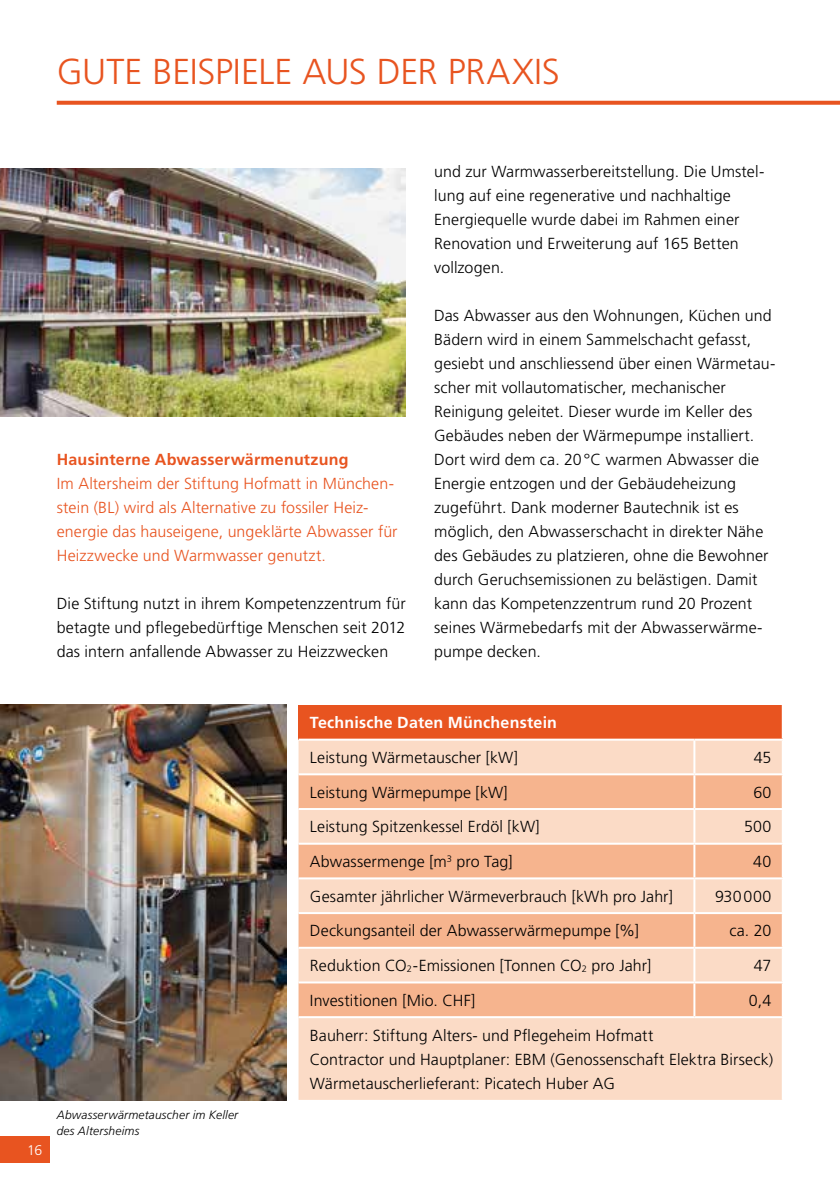
<style>
.page{position:relative;width:840px;height:1191px;background:#fff}
.page>*{position:absolute;margin:0;border:0;box-sizing:border-box;transform-origin:0 0}
.t1{font:300 36px "Frutiger LT Std";color:#e85420}
.t2{font:300 16px/24px "Frutiger LT Std";letter-spacing:.005em;color:#000}
.t3{font:300 16px/24px "Frutiger LT Std";letter-spacing:.005em;color:#e85420}
.t4{font:700 16px "Frutiger LT Std";letter-spacing:.01em;color:#e85420}
.t5{font:700 16px "Frutiger LT Std";letter-spacing:.015em;color:#fff}
.t6{font:300 14px "Frutiger LT Std";color:#fff}
.t7{font:italic 300 12px/16px "Frutiger LT Std";letter-spacing:.015em;color:#000}
</style>
<div class="page">
<div style="left:0;top:1136px;width:49px;height:26px;background:#e85420"></div>
<svg style="left:57px;top:101px;width:782px;height:4px;background:#e95f2e"></svg>
<img style="left:0;top:705px;width:286px;height:395px">
<img style="left:0;top:168px;width:405px;height:249px">
<div style="left:298px;top:705px;width:484px;height:34px;background:#e85420"></div>
<div style="left:298px;top:740px;width:483px;height:359px;background:#fbdbc6"></div>
<svg style="left:298px;top:775px;width:483px;height:102px;background:#f7c1a1"></svg>
<svg style="left:298px;top:914px;width:483px;height:102px;background:#f7c1a2"></svg>
<hr style="left:781px;top:705px;width:2px;height:33px;background:#fff">
<hr style="left:298px;top:738px;width:396px;height:2px;background:#fff">
<hr style="left:694px;top:738px;width:89px;height:2px;background:#fff">
<hr style="left:693px;top:740px;width:2px;height:33px;background:#fff">
<hr style="left:298px;top:773px;width:396px;height:2px;background:#fff">
<hr style="left:694px;top:773px;width:89px;height:2px;background:#fff">
<hr style="left:693px;top:775px;width:2px;height:33px;background:#fff">
<hr style="left:298px;top:808px;width:396px;height:2px;background:#fff">
<hr style="left:694px;top:808px;width:89px;height:2px;background:#fff">
<hr style="left:693px;top:810px;width:2px;height:32px;background:#fff">
<hr style="left:298px;top:842px;width:396px;height:2px;background:#fff">
<hr style="left:694px;top:842px;width:89px;height:2px;background:#fff">
<hr style="left:693px;top:844px;width:2px;height:33px;background:#fff">
<hr style="left:298px;top:877px;width:396px;height:2px;background:#fff">
<hr style="left:694px;top:877px;width:89px;height:2px;background:#fff">
<hr style="left:693px;top:879px;width:2px;height:33px;background:#fff">
<hr style="left:298px;top:912px;width:396px;height:2px;background:#fff">
<hr style="left:694px;top:912px;width:89px;height:2px;background:#fff">
<hr style="left:693px;top:914px;width:2px;height:32px;background:#fff">
<hr style="left:298px;top:946px;width:396px;height:2px;background:#fff">
<hr style="left:694px;top:946px;width:89px;height:2px;background:#fff">
<hr style="left:693px;top:948px;width:2px;height:33px;background:#fff">
<hr style="left:298px;top:981px;width:396px;height:2px;background:#fff">
<hr style="left:694px;top:981px;width:89px;height:2px;background:#fff">
<hr style="left:693px;top:983px;width:2px;height:33px;background:#fff">
<hr style="left:298px;top:1016px;width:396px;height:2px;background:#fff">
<hr style="left:694px;top:1016px;width:89px;height:2px;background:#fff">
<h1 class="t1" style="left:57px;top:51px;width:504px">Gute Beispiele aus der Praxis</h1>
<p class="t4" style="left:57px;top:450px;width:293px">Hausinterne Abwasserwärmenutzung</p>
<p class="t3" style="left:57px;top:471px;width:342px">I m Altersheim der Stiftung Hofmatt in M ünchen&shy;stein (BL) wird als Alternative zu fossiler H eiz&shy;energie das hauseigene, ungeklärte Abwasser für H eizzwecke und Warmwasser genutzt.</p>
<p class="t2" style="left:57px;top:591px;width:350px;text-align:justify">Die Stiftung nutzt in ihrem Kompetenzzentrum für betagte und pflegebedürftige Menschen seit 2012 das intern anfallende Abwasser zu H eizzwecken</p>
<p class="t2" style="left:434px;top:159px;width:331px">und zur Warmwasserbereitstellung. Die U mstel&shy;lung auf eine regenerative und nachhaltige Energiequelle wurde dabei im Rahmen einer Renovation und Erweiterung auf 165 Betten vollzogen.</p>
<p class="t2" style="left:434px;top:303px;width:342px">Das Abwasser aus den Wohnungen, Küchen und Bädern wird in einem Sammelschacht gefasst, gesiebt und anschliessend über einen Wärmetau&shy;scher mit vollautomatischer, mechanischer Reinigung geleitet. Dieser wurde im Keller des Gebäudes neben der Wärmepumpe installiert.<br>Dort wird dem ca. 20°C warmen Abwasser die Energie entzogen und der Gebäudeheizung zugeführt. Dank moderner Bautechnik ist es möglich, den Abwasserschacht in direkter Nähe des Gebäudes zu platzieren, ohne die Bewohner durch Geruchsemissionen zu belästigen. Damit kann das Kompetenzzentrum rund 20 Prozent seines Wärmebedarfs mit der Abwasserwärme&shy;pumpe decken.</p>
<p class="t6" style="left:27px;top:1142px;width:17px">16</p>
<p class="t7" style="left:57px;top:1107px;width:183px">Abwasserwärmetauscher im Keller des Altersheims</p>
<p class="t5" style="left:310px;top:713px;width:248px">Technische Daten M ünchenstein</p>
<p class="t2" style="left:310px;top:745px;width:209px">Leistung Wärmetauscher [kW]</p>
<p class="t2" style="left:753px;top:745px;width:19px">45</p>
<p class="t2" style="left:310px;top:780px;width:199px">Leistung Wärmepumpe [kW]</p>
<p class="t2" style="left:752px;top:780px;width:20px">60</p>
<p class="t2" style="left:310px;top:815px;width:231px">Leistung Spitzenkessel Erdöl [kW]</p>
<p class="t2" style="left:743px;top:815px;width:29px">500</p>
<p class="t2" style="left:310px;top:849px;width:204px">Abwassermenge [m<sup>3</sup> pro Tag]</p>
<p class="t2" style="left:752px;top:849px;width:20px">40</p>
<p class="t2" style="left:310px;top:884px;width:364px">Gesamter jährlicher Wärmeverbrauch [kWh pro Jahr]</p>
<p class="t2" style="left:714px;top:884px;width:58px">930000</p>
<p class="t2" style="left:310px;top:919px;width:330px">Deckungsanteil der Abwasserwärmepumpe [%]</p>
<p class="t2" style="left:729px;top:919px;width:43px">ca. 20</p>
<p class="t2" style="left:310px;top:953px;width:343px">Reduktion CO <sub>2</sub>-Emissionen [Tonnen CO <sub>2</sub> pro Jahr]</p>
<p class="t2" style="left:753px;top:953px;width:19px">47</p>
<p class="t2" style="left:310px;top:988px;width:167px">I nvestitionen [M io. CHF]</p>
<p class="t2" style="left:748px;top:988px;width:24px">0,4</p>
<p class="t2" style="left:310px;top:1023px;width:464px">Bauherr: Stiftung Alters- und Pflegeheim Hofmatt<br>Contractor und Hauptplaner: EBM (Genossenschaft Elektra Birseck)<br>Wärmetauscherlieferant: Picatech H uber AG</p>
</div>
